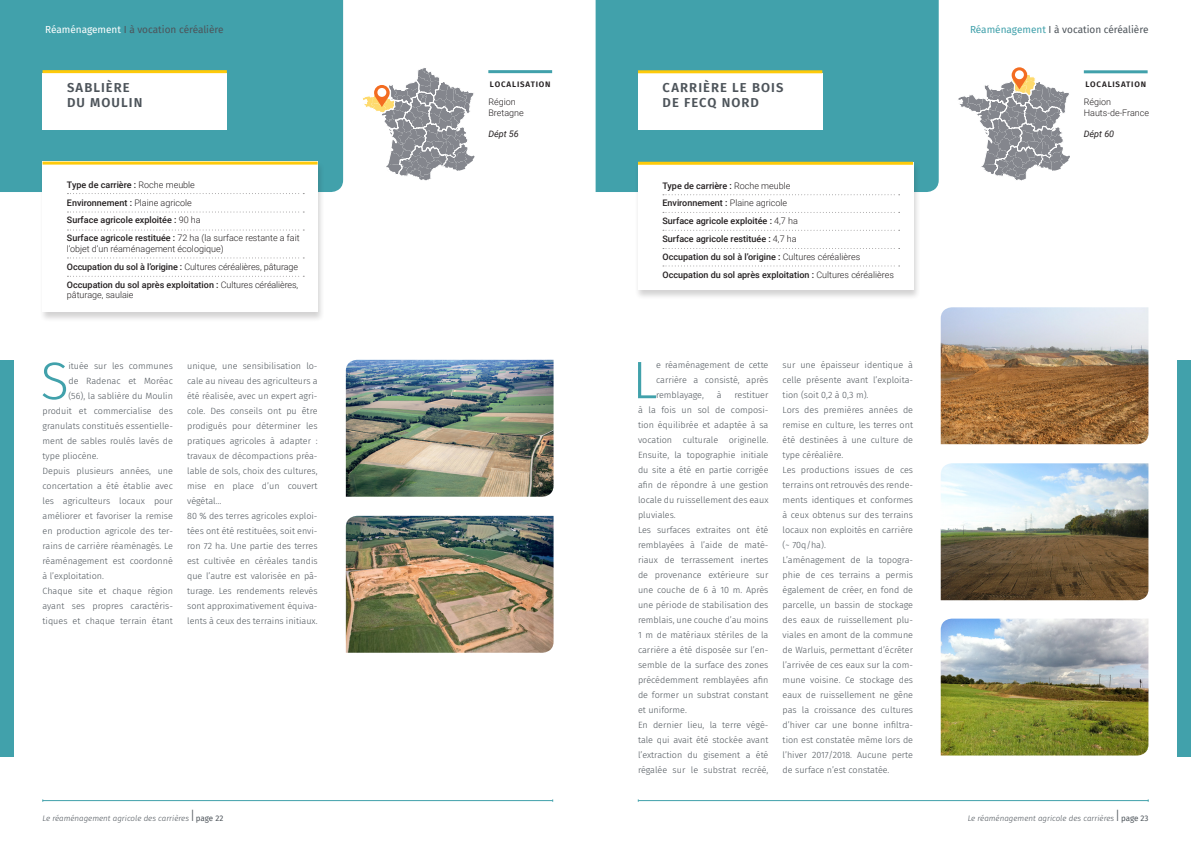
<style>
.page{position:relative;width:1191px;height:842px;background:#fff}
.page>*{position:absolute;margin:0;border:0;box-sizing:border-box;transform-origin:0 0}
.Text{font:300 52.8px "Fira Sans";color:#41a1ab}
.CC___Centre{font:600 13px/15px "Fira Sans";letter-spacing:.08em;color:#4d545a}
.t1{font:10px "Fira Sans";color:#4d545a}
.Text-2{font:300 9px/15px "Fira Sans";color:#4d545a;text-align:justify}
.t2{font:500 9px "Roboto";color:#231f20}
.t3{font:300 9px/10.8px "Roboto";color:#231f20}
.t4{font:italic 9px "Roboto";color:#231f20}
.t5{font:italic 300 8px "Fira Sans";color:#4d545a}
.CC___Centre-2{font:600 8px "Fira Sans";letter-spacing:.1em;color:#231f20}
.s1{color:#fff}
.s2{color:#41a1ab}
.s3{font-weight:300}
.s4{font-weight:500}
.s5{font-weight:400;font-style:normal;font-size:16px}
.s6{font-weight:400;font-style:normal}
</style>
<div class="page">
<hr style="left:638px;top:800px;width:510px;height:1px;background:#41a1ab">
<hr style="left:43px;top:800px;width:510px;height:1px;background:#41a1ab">
<div style="left:0;top:360px;width:14px;height:397px;background:#41a1ab"></div>
<div style="left:1176px;top:360px;width:15px;height:397px;background:#41a1ab"></div>
<div style="left:0;top:0;width:343px;height:192px;background:#41a1ab"></div>
<div style="left:595px;top:0;width:343px;height:192px;background:#41a1ab"></div>
<svg style="left:958px;top:67px;width:112px;height:114px"></svg>
<hr style="left:1083px;top:70px;width:64px;height:3px;background:#41a1ab">
<div style="left:634px;top:161px;width:287px;height:139px;background:#231f20;opacity:.2"></div>
<div style="left:638px;top:162px;width:275px;height:127px;background:#fff"></div>
<svg style="left:663px;top:194px;width:236px;height:1px"></svg>
<svg style="left:663px;top:212px;width:236px;height:1px"></svg>
<svg style="left:663px;top:230px;width:236px;height:1px"></svg>
<svg style="left:663px;top:248px;width:236px;height:1px"></svg>
<svg style="left:663px;top:265px;width:236px;height:1px"></svg>
<hr style="left:638px;top:162px;width:275px;height:3px;background:#feca0a">
<div style="left:638px;top:73px;width:184px;height:57px;background:#fff"></div>
<hr style="left:638px;top:70px;width:184px;height:3px;background:#feca0a">
<img style="left:940px;top:307px;width:208px;height:137px">
<img style="left:940px;top:463px;width:208px;height:137px">
<img style="left:940px;top:619px;width:208px;height:136px">
<svg style="left:363px;top:68px;width:111px;height:113px"></svg>
<div style="left:39px;top:161px;width:286px;height:162px;background:#231f20;opacity:.2"></div>
<div style="left:43px;top:162px;width:274px;height:150px;background:#fff"></div>
<svg style="left:67px;top:193px;width:237px;height:1px"></svg>
<svg style="left:67px;top:211px;width:237px;height:1px"></svg>
<svg style="left:67px;top:230px;width:237px;height:1px"></svg>
<svg style="left:67px;top:257px;width:237px;height:1px"></svg>
<svg style="left:67px;top:276px;width:237px;height:1px"></svg>
<hr style="left:43px;top:162px;width:274px;height:3px;background:#feca0a">
<div style="left:43px;top:73px;width:184px;height:57px;background:#fff"></div>
<hr style="left:43px;top:70px;width:184px;height:3px;background:#feca0a">
<hr style="left:488px;top:70px;width:64px;height:3px;background:#41a1ab">
<img style="left:346px;top:360px;width:207px;height:137px">
<img style="left:346px;top:516px;width:207px;height:137px">
<p class="t1" style="left:45px;top:22px;width:180px"><span class="s1">Réaménagement</span> I à vocation céréalière</p>
<p class="t1" style="left:970px;top:22px;width:180px"><span class="s2">Réaménagement</span> I à vocation céréalière</p>
<p class="CC___Centre" style="left:67px;top:79px;width:77px">SABLIÈRE<br>DU MOULIN</p>
<p class="CC___Centre-2" style="left:490px;top:78px;width:62px">LOCALISATION</p>
<p class="t3" style="left:488px;top:96px;width:37px">Région<br>Bretagne</p>
<p class="t4" style="left:488px;top:128px;width:32px">Dépt 56</p>
<p class="t2" style="left:67px;top:178px;width:129px">Type de carrière : <span class="s3">Roche meuble</span></p>
<p class="t2" style="left:67px;top:196px;width:126px">Environnement : <span class="s3">Plaine agricole</span></p>
<p class="t2" style="left:67px;top:214px;width:135px">Surface agricole exploitée : <span class="s3">90 ha</span></p>
<p class="t3" style="left:67px;top:232px;width:234px"><span class="s4">Surface agricole restituée :</span> 72 ha (la surface restante a fait l’objet d’un réaménagement écologique)</p>
<p class="t3" style="left:67px;top:261px;width:233px"><span class="s4">Occupation du sol à l’origine :</span> Cultures céréalières, pâturage</p>
<p class="t3" style="left:67px;top:279px;width:233px"><span class="s4">Occupation du sol après exploitation :</span> Cultures céréalières, pâturage, saulaie</p>
<p class="Text" style="left:40px;top:343px;width:30px">S</p>
<p class="Text-2" style="left:68px;top:358px;width:106px">ituée sur les communes</p>
<p class="Text-2" style="left:68px;top:373px;width:106px">de Radenac et Moréac</p>
<p class="Text-2" style="left:68px;top:388px;width:106px">(56), la sablière du Moulin</p>
<p class="Text-2" style="left:43px;top:403px;width:132px">produit et commercialise des</p>
<p class="Text-2" style="left:43px;top:418px;width:132px">granulats constitués essentielle-</p>
<p class="Text-2" style="left:43px;top:433px;width:132px">ment de sables roulés lavés de</p>
<p class="Text-2" style="left:43px;top:448px;width:57px">type pliocène.</p>
<p class="Text-2" style="left:43px;top:463px;width:132px">Depuis plusieurs années, une concertation a été établie avec les agriculteurs locaux pour améliorer et favoriser la remise en production agricole des ter&shy;rains de carrière réaménagés. Le réaménagement est coordonné à l’exploitation.</p>
<p class="Text-2" style="left:43px;top:583px;width:132px">Chaque site et chaque région ayant ses propres caractéris&shy;tiques et chaque terrain étant</p>
<p class="Text-2" style="left:187px;top:358px;width:132px">unique, une sensibilisation lo&shy;cale au niveau des agriculteurs a été réalisée, avec un expert agri&shy;cole. Des conseils ont pu être prodigués pour déterminer les pratiques agricoles à adapter : travaux de décompactions préa&shy;lable de sols, choix des cultures, mise en place d’un couvert végétal…</p>
<p class="Text-2" style="left:187px;top:508px;width:132px">80 % des terres agricoles exploi&shy;tées ont été restituées, soit envi&shy;ron 72 ha. Une partie des terres est cultivée en céréales tandis que l’autre est valorisée en pâ&shy;turage. Les rendements relevés sont approximativement équiva&shy;lents à ceux des terrains initiaux.</p>
<p class="CC___Centre" style="left:662px;top:79px;width:122px">CARRIÈRE LE BOIS<br>DE FECQ NORD</p>
<p class="t2" style="left:662px;top:179px;width:129px">Type de carrière : <span class="s3">Roche meuble</span></p>
<p class="t2" style="left:662px;top:197px;width:126px">Environnement : <span class="s3">Plaine agricole</span></p>
<p class="t2" style="left:662px;top:215px;width:137px">Surface agricole exploitée : <span class="s3">4,7 ha</span></p>
<p class="t2" style="left:662px;top:233px;width:136px">Surface agricole restituée : <span class="s3">4,7 ha</span></p>
<p class="t2" style="left:662px;top:250px;width:199px">Occupation du sol à l’origine : <span class="s3">Cultures céréalières</span></p>
<p class="t2" style="left:662px;top:268px;width:233px">Occupation du sol après exploitation : <span class="s3">Cultures céréalières</span></p>
<p class="Text" style="left:632px;top:342px;width:27px">L</p>
<p class="Text-2" style="left:656px;top:357px;width:114px">e réaménagement de cette carrière a consisté, après remblayage,</p>
<p class="Text-2" style="left:716px;top:387px;width:6px">à</p>
<p class="Text-2" style="left:638px;top:387px;width:132px;text-indent:96px">restituer à la fois un sol de composi&shy;tion équilibrée et adaptée à sa vocation culturale originelle.<br>Ensuite, la topographie initiale du site a été en partie corrigée afin de répondre à une gestion locale du ruissellement des eaux pluviales.</p>
<p class="Text-2" style="left:638px;top:522px;width:132px">Les surfaces extraites ont été remblayées à l’aide de maté&shy;riaux de terrassement inertes de provenance extérieure sur une couche de 6 à 10 m. Après une période de stabilisation des remblais, une couche d’au moins 1 m de matériaux stériles de la carrière a été disposée sur l’en&shy;semble de la surface des zones précédemment remblayées afin de former un substrat constant et uniforme.</p>
<p class="Text-2" style="left:638px;top:717px;width:132px">En dernier lieu, la terre végé&shy;tale qui avait été stockée avant l’extraction du gisement a été régalée sur le substrat recréé,</p>
<p class="Text-2" style="left:782px;top:357px;width:132px">sur une épaisseur identique à celle présente avant l’exploita&shy;tion (soit 0,2 à 0,3 m).</p>
<p class="Text-2" style="left:782px;top:402px;width:132px">Lors des premières années de remise en culture, les terres ont été destinées à une culture de type céréalière.</p>
<p class="Text-2" style="left:782px;top:462px;width:132px">Les productions issues de ces terrains ont retrouvés des rende&shy;ments identiques et conformes à ceux obtenus sur des terrains locaux non exploités en carrière (~ 70q/ha).</p>
<p class="Text-2" style="left:782px;top:552px;width:132px">L’aménagement de la topogra&shy;phie de ces terrains a permis également de créer, en fond de parcelle, un bassin de stockage des eaux de ruissellement plu&shy;viales en amont de la commune de Warluis, permettant d’écrêter l’arrivée de ces eaux sur la com&shy;mune voisine. Ce stockage des eaux de ruissellement ne gêne pas la croissance des cultures d’hiver car une bonne infiltra&shy;tion est constatée même lors de l’hiver 2017/2018. Aucune perte de surface n’est constatée.</p>
<p class="CC___Centre-2" style="left:1085px;top:78px;width:62px">LOCALISATION</p>
<p class="t3" style="left:1083px;top:96px;width:29px">Région</p>
<p class="t3" style="left:1083px;top:107px;width:67px">Hauts-de-France</p>
<p class="t4" style="left:1083px;top:128px;width:32px">Dépt 60</p>
<p class="t5" style="left:43px;top:812px;width:182px">Le réaménagement agricole des carrières <span class="s5">I</span> <span class="s6">page 22</span></p>
<p class="t5" style="left:967px;top:813px;width:182px">Le réaménagement agricole des carrières <span class="s5">I</span> <span class="s6">page 23</span></p>
</div>
